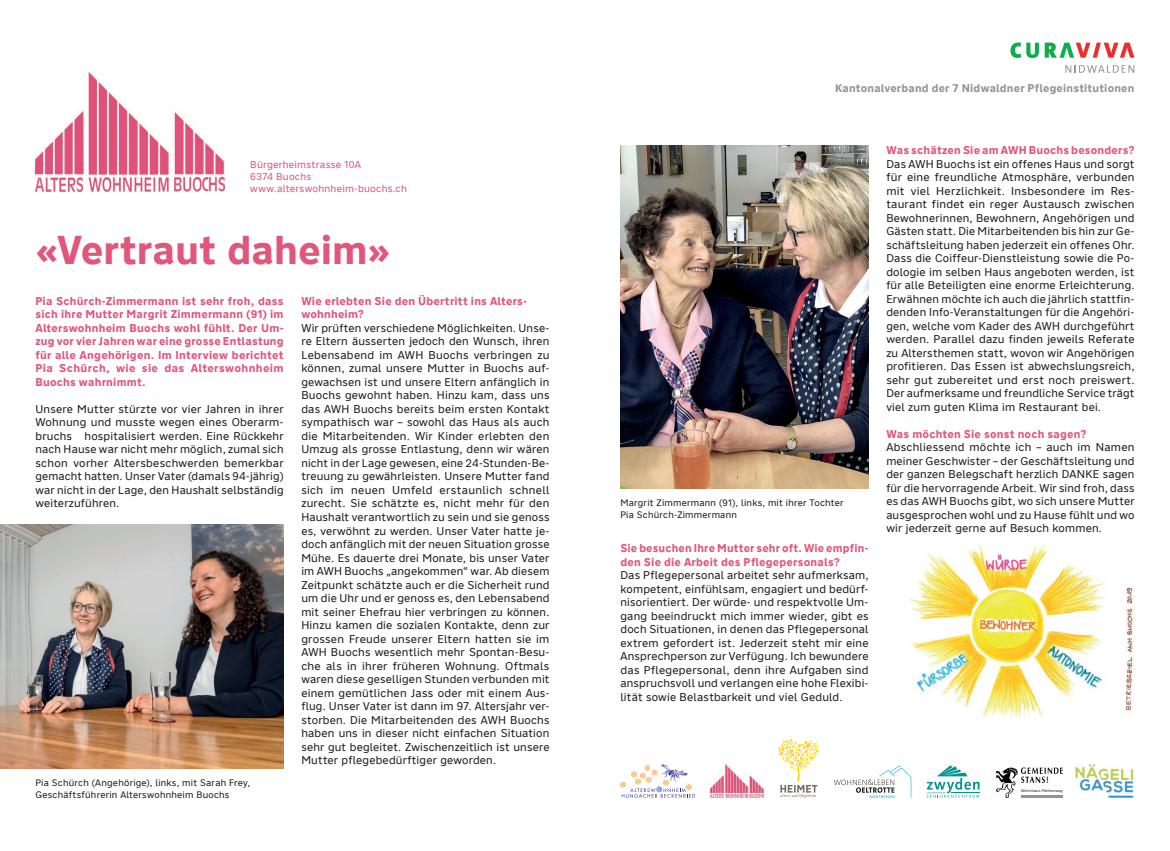
<style>
.page{position:relative;width:1170px;height:851px;background:#fff}
.page>*{position:absolute;margin:0;border:0;box-sizing:border-box;transform-origin:0 0}
.t1{font:700 40px "Nort";color:#e1567c}
.t2{font:11.25px/13.5px "Nort";letter-spacing:.015em;color:#231f20;text-align:justify}
.t3{font:700 11.25px/13.5px "Nort";letter-spacing:.02em;color:#e1567c}
.t4{font:700 11.12px "Nort";letter-spacing:.02em;color:#939598}
.t5{font:10px/11.9px "Nort";letter-spacing:.02em;color:#e1567c}
.t6{font:9.38px/11.2px "Nort";letter-spacing:.02em;color:#231f20}
.t7{font:3.88px "Nort";letter-spacing:.025em;color:#231f20}
</style>
<div class="page">
<svg style="left:1010px;top:43px;width:28px;height:15px"></svg>
<svg style="left:1044px;top:43px;width:90px;height:15px"></svg>
<svg style="left:1065px;top:65px;width:69px;height:8px"></svg>
<svg style="left:926px;top:765px;width:53px;height:32px"></svg>
<img style="left:710px;top:764px;width:53px;height:33px">
<svg style="left:620px;top:764px;width:75px;height:33px"></svg>
<img style="left:35px;top:73px;width:189px;height:118px">
<svg style="left:778px;top:738px;width:40px;height:59px"></svg>
<svg style="left:834px;top:765px;width:77px;height:32px"></svg>
<svg style="left:995px;top:767px;width:67px;height:30px"></svg>
<img style="left:1075px;top:763px;width:59px;height:34px">
<img style="left:620px;top:145px;width:248px;height:343px">
<img style="left:0;top:524px;width:283px;height:244px">
<img style="left:908px;top:544px;width:225px;height:174px">
<p class="t5" style="left:250px;top:158px;width:158px">Bürgerheimstrasse 10A<br>6374 Buochs www.alterswohnheim-buochs.ch</p>
<h1 class="t1" style="left:35px;top:222px;width:356px">«Vertraut daheim»</h1>
<p class="t3" style="left:35px;top:294px;width:250px;text-align:justify">Pia Schürch-Zimmermann ist sehr froh, dass sich ihre Mutter Margrit Zimmermann (91) im Alterswohnheim Buochs wohl fühlt. Der Um&shy;zug vor vier Jahren war eine grosse Entlastung für alle Angehörigen. Im Interview berichtet Pia Schürch, wie sie das Alterswohnheim Buochs wahrnimmt.</p>
<p class="t2" style="left:35px;top:402px;width:250px">Unsere Mutter stürzte vor vier Jahren in ihrer Wohnung und musste wegen eines Oberarm&shy;bruchs hospitalisiert werden. Eine Rückkehr nach Hause war nicht mehr möglich, zumal sich schon vorher Altersbeschwerden bemerkbar gemacht hatten. Unser Vater (damals 94-jährig) war nicht in der Lage, den Haushalt selbständig weiterzuführen.</p>
<p class="t6" style="left:35px;top:777px;width:216px">Pia Schürch (Angehörige), links, mit Sarah Frey,<br>Geschäftsführerin Alterswohnheim Buochs</p>
<p class="t3" style="left:301px;top:294px;width:227px">Wie erlebten Sie den Übertritt ins Alters&shy;wohnheim?</p>
<p class="t2" style="left:301px;top:321px;width:250px">Wir prüften verschiedene Möglichkeiten. Unse&shy;re Eltern äusserten jedoch den Wunsch, ihren Lebensabend im AWH Buochs verbringen zu können, zumal unsere Mutter in Buochs auf&shy;gewachsen ist und unsere Eltern anfänglich in Buochs gewohnt haben. Hinzu kam, dass uns das AWH Buochs bereits beim ersten Kontakt sympathisch war – sowohl das Haus als auch die Mitarbeitenden. Wir Kinder erlebten den Umzug als grosse Entlastung, denn wir wären nicht in der Lage gewesen, eine 24-Stunden-Be&shy;treuung zu gewährleisten. Unsere Mutter fand sich im neuen Umfeld erstaunlich schnell zurecht. Sie schätzte es, nicht mehr für den Haushalt verantwortlich zu sein und sie genoss es, verwöhnt zu werden. Unser Vater hatte je&shy;doch anfänglich mit der neuen Situation grosse Mühe. Es dauerte drei Monate, bis unser Vater im AWH Buochs „angekommen“ war. Ab diesem Zeitpunkt schätzte auch er die Sicherheit rund um die Uhr und er genoss es, den Lebensabend mit seiner Ehefrau hier verbringen zu können.<br>Hinzu kamen die sozialen Kontakte, denn zur grossen Freude unserer Eltern hatten sie im AWH Buochs wesentlich mehr Spontan-Besu&shy;che als in ihrer früheren Wohnung. Oftmals waren diese geselligen Stunden verbunden mit einem gemütlichen Jass oder mit einem Aus&shy;flug. Unser Vater ist dann im 97. Altersjahr ver&shy;storben. Die Mitarbeitenden des AWH Buochs haben uns in dieser nicht einfachen Situation sehr gut begleitet. Zwischenzeitlich ist unsere Mutter pflegebedürftiger geworden.</p>
<p class="t4" style="left:835px;top:80px;width:301px">Kantonalverband der 7 Nidwaldner Pflegeinstitutionen</p>
<p class="t6" style="left:620px;top:497px;width:225px">Margrit Zimmermann (91), links, mit ihrer Tochter<br>Pia Schürch-Zimmermann</p>
<p class="t3" style="left:620px;top:541px;width:250px">Sie besuchen Ihre Mutter sehr oft. Wie empfin&shy;den Sie die Arbeit des Pflegepersonals?</p>
<p class="t2" style="left:620px;top:568px;width:250px">Das Pflegepersonal arbeitet sehr aufmerksam, kompetent, einfühlsam, engagiert und bedürf&shy;nisorientiert. Der würde- und respektvolle Um&shy;gang beeindruckt mich immer wieder, gibt es doch Situationen, in denen das Pflegepersonal extrem gefordert ist. Jederzeit steht mir eine Ansprechperson zur Verfügung. Ich bewundere das Pflegepersonal, denn ihre Aufgaben sind anspruchsvoll und verlangen eine hohe Flexibi&shy;lität sowie Belastbarkeit und viel Geduld.</p>
<p class="t3" style="left:886px;top:143px;width:250px">Was schätzen Sie am AWH Buochs besonders?</p>
<p class="t2" style="left:886px;top:156px;width:250px">Das AWH Buochs ist ein offenes Haus und sorgt für eine freundliche Atmosphäre, verbunden mit viel Herzlichkeit. Insbesondere im Res&shy;taurant findet ein reger Austausch zwischen Bewohnerinnen, Bewohnern, Angehörigen und Gästen statt. Die Mitarbeitenden bis hin zur Ge&shy;schäftsleitung haben jederzeit ein offenes Ohr.<br>Dass die Coiffeur-Dienstleistung sowie die Po&shy;dologie im selben Haus angeboten werden, ist für alle Beteiligten eine enorme Erleichterung.<br>Erwähnen möchte ich auch die jährlich stattfin&shy;denden Info-Veranstaltungen für die Angehöri&shy;gen, welche vom Kader des AWH durchgeführt werden. Parallel dazu finden jeweils Referate zu Altersthemen statt, wovon wir Angehörigen profitieren. Das Essen ist abwechslungsreich, sehr gut zubereitet und erst noch preiswert.<br>Der aufmerksame und freundliche Service trägt viel zum guten Klima im Restaurant bei.</p>
<p class="t3" style="left:886px;top:426px;width:201px">Was möchten Sie sonst noch sagen?</p>
<p class="t2" style="left:886px;top:440px;width:250px">Abschliessend möchte ich – auch im Namen meiner Geschwister – der Geschäftsleitung und der ganzen Belegschaft herzlich DANKE sagen für die hervorragende Arbeit. Wir sind froh, dass es das AWH Buochs gibt, wo sich unsere Mutter ausgesprochen wohl und zu Hause fühlt und wo wir jederzeit gerne auf Besuch kommen.</p>
<p class="t7" style="left:1021px;top:787px;width:43px">Wohnhaus Mettenweg</p>
</div>
